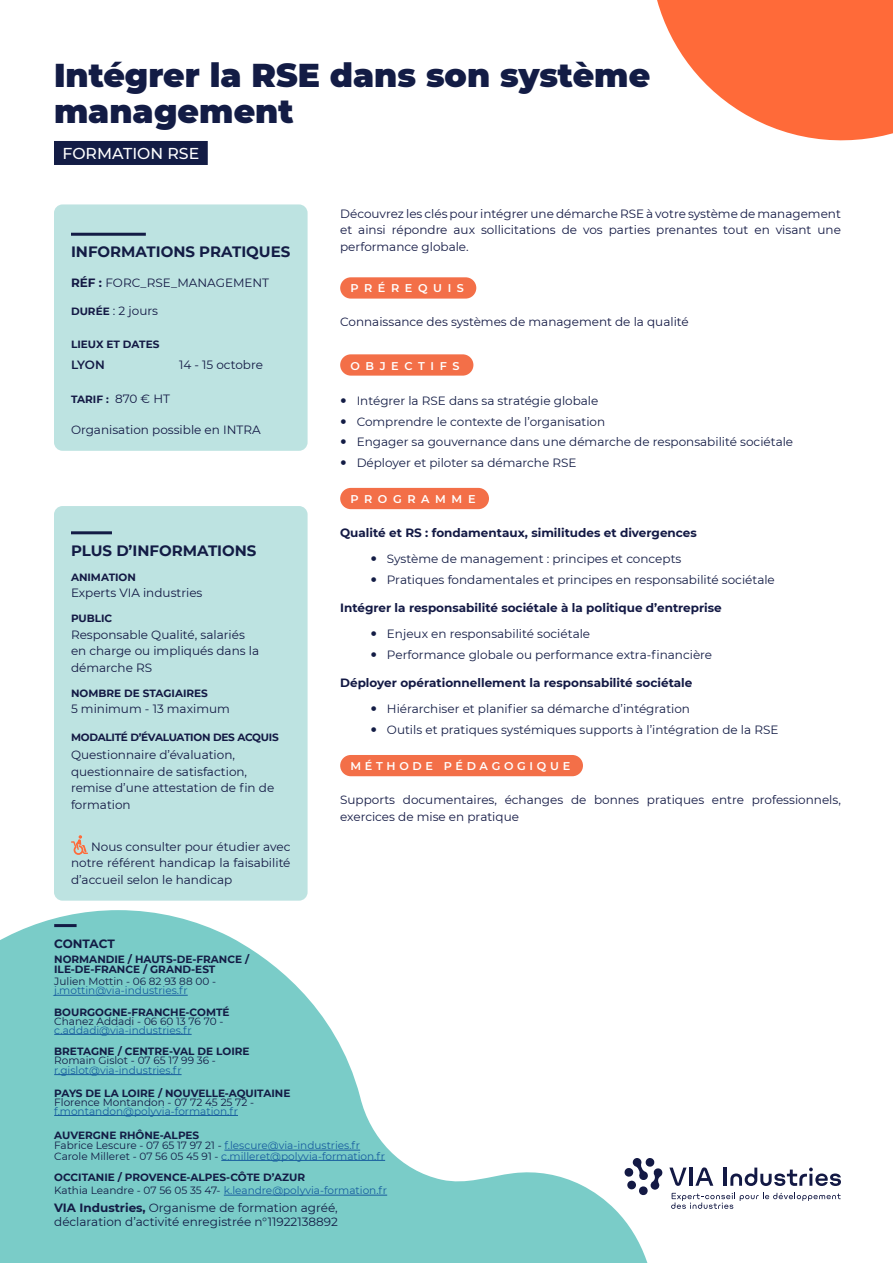
<style>
.page{position:relative;width:893px;height:1263px;background:#fff}
.page>*{position:absolute;margin:0;border:0;box-sizing:border-box;transform-origin:0 0}
.t1{font:900 33px/36px "Montserrat";color:#131c45}
.t2{font:500 15.75px "Montserrat";color:#fff}
.t3{font:700 15px "Montserrat";color:#131c45}
.intro_et_contenus{font:12px/16.5px "Montserrat";color:#131944}
.t4{font:12px/14.4px "Montserrat";color:#131c45}
.intro_et_contenus-2{font:700 12px "Montserrat";color:#131944}
.t5{font:700 12px "Montserrat";letter-spacing:-.01em;color:#131c45}
.t6{font:600 12px "Montserrat";color:#131944}
.t7{font:600 11.25px "Montserrat";letter-spacing:.495em;color:#fff}
.t8{font:600 11.25px "Montserrat";letter-spacing:.33em;color:#fff}
.t9{font:10.5px/10.2px "Montserrat";color:#175d9e}
.t10{font:700 10.5px/10.2px "Montserrat";color:#131c45}
.intro_et_contenus-3{font:700 10.5px "Montserrat";letter-spacing:-.005em;color:#131944}
.t11{font:10.5px "Montserrat";color:#131944}
.t12{font:10.5px "Montserrat";color:#131c45}
.intro_et_contenus-4{font:700 10.5px "Montserrat";letter-spacing:-.025em;color:#131944}
.s1{font-weight:700}
.s2{font-weight:700;font-size:10.5px}
.s3{font-weight:400;font-size:12px}
.s4{font-weight:700;color:#131c45}
.s5{color:#131c45}
.s6{font-weight:400}
.s7{font-weight:400;color:#175d9e}
</style>
<div class="page">
<svg style="left:0;top:910px;width:648px;height:353px;fill:#7accc8"></svg>
<hr style="left:54px;top:924px;width:23px;height:3px;background:#131c45">
<hr style="left:54px;top:995px;width:134px;height:1px;background:#175d9e">
<hr style="left:54px;top:1034px;width:138px;height:1px;background:#175d9e">
<hr style="left:54px;top:1074px;width:128px;height:1px;background:#175d9e">
<hr style="left:54px;top:1115px;width:184px;height:1px;background:#175d9e">
<hr style="left:224px;top:1150px;width:136px;height:1px;background:#175d9e">
<hr style="left:221px;top:1160px;width:164px;height:1px;background:#175d9e">
<hr style="left:224px;top:1195px;width:163px;height:1px;background:#175d9e">
<div style="left:54px;top:141px;width:154px;height:24px;background:#131c45"></div>
<svg style="left:657px;top:0;width:236px;height:141px"></svg>
<svg style="left:671px;top:1193px;width:170px;height:16px"></svg>
<svg style="left:624px;top:1157px;width:39px;height:38px"></svg>
<svg style="left:669px;top:1167px;width:18px;height:19px"></svg>
<hr style="left:689px;top:1167px;width:3px;height:19px;background:#131944">
<svg style="left:695px;top:1167px;width:18px;height:19px"></svg>
<hr style="left:723px;top:1167px;width:3px;height:19px;background:#131944">
<svg style="left:730px;top:1167px;width:111px;height:19px"></svg>
<div style="left:340px;top:277px;width:136px;height:22px;background:#f36f48;border-radius:11px"></div>
<div style="left:340px;top:354px;width:133px;height:22px;background:#f36f48;border-radius:11px"></div>
<div style="left:340px;top:488px;width:149px;height:21px;background:#f36f48;border-radius:11px"></div>
<div style="left:340px;top:755px;width:243px;height:21px;background:#f36f48;border-radius:11px"></div>
<div style="left:54px;top:506px;width:254px;height:395px;background:#bde3e1;border-radius:9px"></div>
<hr style="left:71px;top:531px;width:41px;height:3px;background:#131c45">
<svg style="left:71px;top:835px;width:17px;height:20px"></svg>
<div style="left:54px;top:204px;width:254px;height:247px;background:#bde3e1;border-radius:9px"></div>
<hr style="left:71px;top:233px;width:75px;height:3px;background:#131c45">
<p class="t1" style="left:54px;top:55px;width:598px">Intégrer la RSE dans son système management</p>
<p class="t2" style="left:63px;top:142px;width:138px">FORMATION RSE</p>
<p class="t3" style="left:71px;top:241px;width:221px">INFORMATIONS PRATIQUES</p>
<p class="intro_et_contenus" style="left:71px;top:274px;width:200px"><span class="s1">RÉF :</span> FORC_RSE_MANAGEMENT</p>
<p class="intro_et_contenus" style="left:71px;top:302px;width:89px"><span class="s2">DURÉE</span> : 2 jours</p>
<p class="intro_et_contenus-3" style="left:71px;top:337px;width:90px">LIEUX ET DATES</p>
<p class="t6" style="left:71px;top:356px;width:35px">LYON</p>
<p class="intro_et_contenus" style="left:179px;top:356px;width:85px">14 - 15 octobre</p>
<p class="intro_et_contenus-3" style="left:71px;top:392px;width:100px">TARIF : <span class="s3">870 € HT</span></p>
<p class="intro_et_contenus" style="left:71px;top:421px;width:191px">Organisation possible en INTRA</p>
<p class="t3" style="left:71px;top:539px;width:187px">PLUS D’INFORMATIONS</p>
<p class="intro_et_contenus-3" style="left:71px;top:569px;width:66px">ANIMATION</p>
<p class="intro_et_contenus" style="left:71px;top:584px;width:133px">Experts VIA industries</p>
<p class="intro_et_contenus-3" style="left:71px;top:611px;width:43px">PUBLIC</p>
<p class="intro_et_contenus" style="left:71px;top:626px;width:190px">Responsable Qualité, salariés en charge ou impliqués dans la démarche RS</p>
<p class="intro_et_contenus-3" style="left:71px;top:685px;width:138px">NOMBRE DE STAGIAIRES</p>
<p class="intro_et_contenus" style="left:71px;top:700px;width:160px">5 minimum - 13 maximum</p>
<p class="intro_et_contenus-4" style="left:71px;top:730px;width:209px">MODALITÉ D’ÉVALUATION DES ACQUIS</p>
<p class="intro_et_contenus" style="left:71px;top:746px;width:205px">Questionnaire d’évaluation, questionnaire de satisfaction, remise d’une attestation de fin de formation</p>
<p class="intro_et_contenus" style="left:71px;top:838px;width:221px;text-align:justify;text-indent:20px">Nous consulter pour étudier avec notre référent handicap la faisabilité d’accueil selon le handicap</p>
<p class="intro_et_contenus" style="left:340px;top:205px;width:502px;text-align:justify">Découvrez les clés pour intégrer une démarche RSE à votre système de management et ainsi répondre aux sollicitations de vos parties prenantes tout en visant une performance globale.</p>
<p class="t7" style="left:350px;top:280px;width:115px">PRÉREQUIS</p>
<p class="intro_et_contenus" style="left:340px;top:313px;width:350px">Connaissance des systèmes de management de la qualité</p>
<p class="t7" style="left:350px;top:357px;width:111px">OBJECTIFS</p>
<p class="t4" style="left:357px;top:393px;width:243px">Intégrer la RSE dans sa stratégie globale</p>
<p class="t4" style="left:357px;top:414px;width:250px">Comprendre le contexte de l’organisation</p>
<p class="t4" style="left:357px;top:434px;width:438px">Engager sa gouvernance dans une démarche de responsabilité sociétale</p>
<p class="t4" style="left:357px;top:455px;width:221px">Déployer et piloter sa démarche RSE</p>
<p class="t7" style="left:350px;top:491px;width:127px">PROGRAMME</p>
<p class="intro_et_contenus-2" style="left:340px;top:524px;width:358px">Qualité et RS : fondamentaux, similitudes et divergences</p>
<p class="t4" style="left:387px;top:551px;width:296px">Système de management : principes et concepts</p>
<p class="t4" style="left:387px;top:572px;width:389px">Pratiques fondamentales et principes en responsabilité sociétale</p>
<p class="intro_et_contenus-2" style="left:340px;top:599px;width:383px">Intégrer la responsabilité sociétale à la politique d’entreprise</p>
<p class="t4" style="left:387px;top:626px;width:205px">Enjeux en responsabilité sociétale</p>
<p class="t4" style="left:387px;top:647px;width:327px">Performance globale ou performance extra-financière</p>
<p class="intro_et_contenus-2" style="left:340px;top:674px;width:354px">Déployer opérationnellement la responsabilité sociétale</p>
<p class="t4" style="left:387px;top:701px;width:305px">Hiérarchiser et planifier sa démarche d’intégration</p>
<p class="t4" style="left:387px;top:722px;width:393px">Outils et pratiques systémiques supports à l’intégration de la RSE</p>
<p class="t8" style="left:350px;top:758px;width:221px">MÉTHODE PÉDAGOGIQUE</p>
<p class="intro_et_contenus" style="left:340px;top:791px;width:502px">Supports documentaires, échanges de bonnes pratiques entre professionnels, exercices de mise en pratique</p>
<p class="t5" style="left:54px;top:935px;width:62px">CONTACT</p>
<p class="t10" style="left:54px;top:953px;width:197px">NORMANDIE / HAUTS-DE-FRANCE /<br>ILE-DE-FRANCE / GRAND-EST</p>
<p class="t12" style="left:54px;top:974px;width:163px">Julien Mottin - 06 82 93 88 00 -</p>
<p class="t9" style="left:54px;top:985px;width:135px">j.mottin@via-industries.fr</p>
<p class="t10" style="left:54px;top:1006px;width:177px">BOURGOGNE-FRANCHE-COMTÉ</p>
<p class="t12" style="left:54px;top:1014px;width:171px">Chanez Addadi - 06 60 13 76 70 -</p>
<p class="t9" style="left:54px;top:1024px;width:139px">c.addadi@via-industries.fr</p>
<p class="t10" style="left:54px;top:1046px;width:197px">BRETAGNE / CENTRE-VAL DE LOIRE</p>
<p class="t11" style="left:54px;top:1053px;width:163px">Romain Gislot - 07 65 17 99 36 -</p>
<p class="t9" style="left:54px;top:1064px;width:129px">r.gislot@via-industries.fr</p>
<p class="t10" style="left:54px;top:1087px;width:238px">PAYS DE LA LOIRE / NOUVELLE-AQUITAINE</p>
<p class="t11" style="left:54px;top:1095px;width:202px">Florence Montandon - 07 72 45 25 72 -</p>
<p class="t9" style="left:54px;top:1105px;width:185px">f.montandon@polyvia-formation.fr</p>
<p class="t9" style="left:54px;top:1130px;width:332px"><span class="s4">AUVERGNE RHÔNE-ALPES<br></span><span class="s5">Fabrice Lescure - 07 65 17 97 21 -</span> f.lescure@via-industries.fr<br><span class="s5">Carole Milleret - 07 56 05 45 91 -</span> c.milleret@polyvia-formation.fr</p>
<p class="t10" style="left:54px;top:1170px;width:334px;line-height:13.2px">OCCITANIE / PROVENCE-ALPES-CÔTE D’AZUR<br><span class="s6">Kathia Leandre - 07 56 05 35 47-</span> <span class="s7">k.leandre@polyvia-formation.fr</span></p>
<p class="t4" style="left:54px;top:1199px;width:285px"><span class="s1">VIA Industries,</span> Organisme de formation agréé, déclaration d’activité enregistrée n°11922138892</p>
</div>
